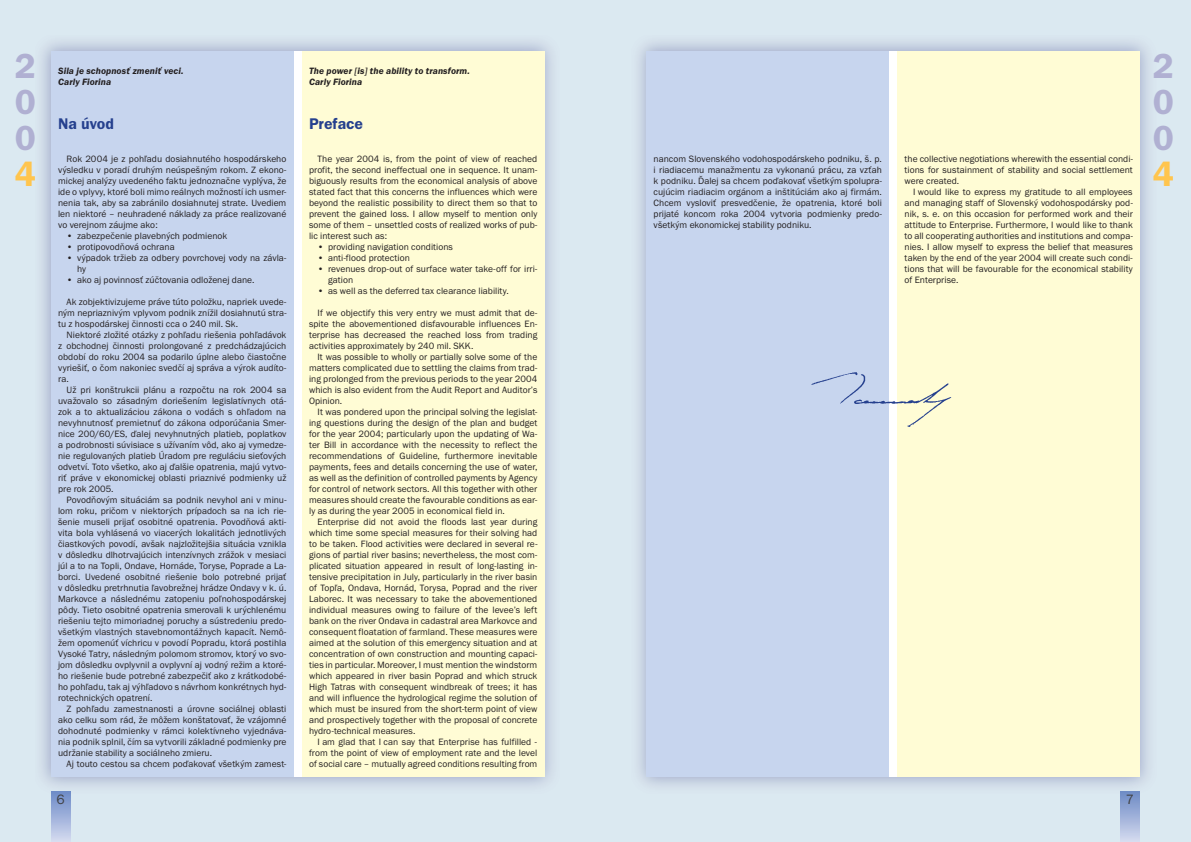
<style>
.page{position:relative;width:1191px;height:842px;background:#fff}
.page>*{position:absolute;margin:0;border:0;box-sizing:border-box;transform-origin:0 0}
.t1{font:600 36px/36px "Franklin Gothic Itc TCE";color:#b0b0d2;text-align:justify}
.t2{font:600 36px "Franklin Gothic Itc TCE";color:#ffc54e}
.t3{font:600 16px "Franklin Gothic Itc TCE";letter-spacing:-.005em;color:#25408e}
.t4{font:14px "Franklin Gothic Itc TCE";color:#404041}
.t5{font:9.5px/11px "Franklin Gothic Itc TCE";color:#231f20;text-align:justify}
.t6{font:italic 600 9.5px/11px "Franklin Gothic Itc TCE";letter-spacing:.01em;color:#231f20}
</style>
<div class="page">
<div style="left:0;top:0;width:595px;height:842px;background:#dbe9f1"></div>
<div style="left:51px;top:794px;width:20px;height:48px;background:linear-gradient(to bottom,#718ec9,#d3d9ef)"></div>
<img style="left:41px;top:41px;width:512px;height:746px">
<div style="left:302px;top:51px;width:242px;height:726px;background:#fffcd5"></div>
<div style="left:595px;top:0;width:596px;height:842px;background:#dbe9f1"></div>
<div style="left:646px;top:51px;width:243px;height:726px;background:#c7d5ee"></div>
<div style="left:897px;top:51px;width:243px;height:726px;background:#fffcd5"></div>
<div style="left:1120px;top:791px;width:20px;height:51px;background:linear-gradient(to bottom,#6c8ac4,#d5daef)"></div>
<div style="left:51px;top:51px;width:242px;height:726px;background:#c7d5ee"></div>
<img style="left:811px;top:364px;width:141px;height:77px">
<h1 class="t1" style="left:15px;top:51px;width:23px">2<br>0<br>0</h1>
<h1 class="t2" style="left:15px;top:160px;width:23px">4</h1>
<p class="t6" style="left:58px;top:66px;width:127px">Sila je schopnosť zmeniť veci.<br>Carly Fiorina</p>
<h2 class="t3" style="left:58px;top:117px;width:57px">Na úvod</h2>
<p class="t5" style="left:58px;top:154px;width:230px;text-indent:9px">Rok 2004 je z pohľadu dosiahnutého hospodárskeho výsledku v poradí druhým neúspešným rokom. Z ekono&shy;mickej analýzy uvedeného faktu jednoznačne vyplýva, že ide o vplyvy, ktoré boli mimo reálnych možností ich usmer&shy;nenia tak, aby sa zabránilo dosiahnutej strate. Uvediem len niektoré – neuhradené náklady za práce realizované vo verejnom záujme ako:</p>
<p class="t5" style="left:67px;top:231px;width:162px">• zabezpečenie plavebných podmienok</p>
<p class="t5" style="left:67px;top:242px;width:110px">• protipovodňová ochrana</p>
<p class="t5" style="left:77px;top:253px;width:211px;text-indent:-10px">• výpadok tržieb za odbery povrchovej vody na závla&shy;hy</p>
<p class="t5" style="left:67px;top:275px;width:189px">• ako aj povinnosť zúčtovania odloženej dane.</p>
<p class="t5" style="left:58px;top:297px;width:230px;text-indent:9px">Ak zobjektivizujeme práve túto položku, napriek uvede&shy;ným nepriaznivým vplyvom podnik znížil dosiahnutú stra&shy;tu z hospodárskej činnosti cca o 240 mil. Sk.</p>
<p class="t5" style="left:58px;top:330px;width:230px;text-indent:9px">Niektoré zložité otázky z pohľadu riešenia pohľadávok z obchodnej činnosti prolongované z predchádzajúcich období do roku 2004 sa podarilo úplne alebo čiastočne vyriešiť, o čom nakoniec svedčí aj správa a výrok audíto&shy;ra.</p>
<p class="t5" style="left:58px;top:385px;width:230px;text-indent:9px">Už pri konštrukcii plánu a rozpočtu na rok 2004 sa uvažovalo so zásadným doriešením legislatívnych otá&shy;zok a to aktualizáciou zákona o vodách s ohľadom na nevyhnutnosť premietnuť do zákona odporúčania Smer&shy;nice 200/60/ES, ďalej nevyhnutných platieb, poplatkov a podrobnosti súvisiace s užívaním vôd, ako aj vymedze&shy;nie regulovaných platieb Úradom pre reguláciu sieťových odvetví. Toto všetko, ako aj ďalšie opatrenia, majú vytvo&shy;riť práve v ekonomickej oblasti priaznivé podmienky už pre rok 2005.</p>
<p class="t5" style="left:58px;top:495px;width:230px;text-indent:9px">Povodňovým situáciám sa podnik nevyhol ani v minu&shy;lom roku, pričom v niektorých prípadoch sa na ich rie&shy;šenie museli prijať osobitné opatrenia. Povodňová akti&shy;vita bola vyhlásená vo viacerých lokalitách jednotlivých čiastkových povodí, avšak najzložitejšia situácia vznikla v dôsledku dlhotrvajúcich intenzívnych zrážok v mesiaci júl a to na Topli, Ondave, Hornáde, Toryse, Poprade a La&shy;borci. Uvedené osobitné riešenie bolo potrebné prijať v dôsledku pretrhnutia ľavobrežnej hrádze Ondavy v k. ú.<br>Markovce a následnému zatopeniu poľnohospodárskej pôdy. Tieto osobitné opatrenia smerovali k urýchlenému riešeniu tejto mimoriadnej poruchy a sústredeniu predo&shy;všetkým vlastných stavebnomontážnych kapacít. Nemô&shy;žem opomenúť víchricu v povodí Popradu, ktorá postihla Vysoké Tatry, následným polomom stromov, ktorý vo svo&shy;jom dôsledku ovplyvnil a ovplyvní aj vodný režim a ktoré&shy;ho riešenie bude potrebné zabezpečiť ako z krátkodobé&shy;ho pohľadu, tak aj výhľadovo s návrhom konkrétnych hyd&shy;rotechnických opatrení.</p>
<p class="t5" style="left:58px;top:704px;width:230px;text-indent:9px">Z pohľadu zamestnanosti a úrovne sociálnej oblasti ako celku som rád, že môžem konštatovať, že vzájomné dohodnuté podmienky v rámci kolektívneho vyjednáva&shy;nia podnik splnil, čím sa vytvorili základné podmienky pre udržanie stability a sociálneho zmieru.</p>
<p class="t5" style="left:67px;top:759px;width:221px">Aj touto cestou sa chcem poďakovať všetkým zamest-</p>
<h3 class="t4" style="left:57px;top:794px;width:10px">6</h3>
<p class="t6" style="left:309px;top:66px;width:162px">The power [is] the ability to transform.<br>Carly Fiorina</p>
<h2 class="t3" style="left:309px;top:117px;width:56px">Preface</h2>
<p class="t5" style="left:309px;top:154px;width:230px;text-indent:9px">The year 2004 is, from the point of view of reached profit, the second ineffectual one in sequence. It unam&shy;biguously results from the economical analysis of above stated fact that this concerns the influences which were beyond the realistic possibility to direct them so that to prevent the gained loss. I allow myself to mention only some of them – unsettled costs of realized works of pub&shy;lic interest such as:</p>
<p class="t5" style="left:317px;top:242px;width:137px">• providing navigation conditions</p>
<p class="t5" style="left:317px;top:253px;width:94px">• anti-flood protection</p>
<p class="t5" style="left:328px;top:264px;width:211px;text-indent:-10px">• revenues drop-out of surface water take-off for irri&shy;gation</p>
<p class="t5" style="left:317px;top:286px;width:193px">• as well as the deferred tax clearance liability.</p>
<p class="t5" style="left:309px;top:308px;width:230px;text-indent:9px">If we objectify this very entry we must admit that de&shy;spite the abovementioned disfavourable influences En&shy;terprise has decreased the reached loss from trading activities approximately by 240 mil. SKK.</p>
<p class="t5" style="left:309px;top:352px;width:230px;text-indent:9px">It was possible to wholly or partially solve some of the matters complicated due to settling the claims from trad&shy;ing prolonged from the previous periods to the year 2004 which is also evident from the Audit Report and Auditor’s Opinion.</p>
<p class="t5" style="left:309px;top:407px;width:230px;text-indent:9px">It was pondered upon the principal solving the legislat&shy;ing questions during the design of the plan and budget for the year 2004; particularly upon the updating of Wa&shy;ter Bill in accordance with the necessity to reflect the recommendations of Guideline, furthermore inevitable payments, fees and details concerning the use of water, as well as the definition of controlled payments by Agency for control of network sectors. All this together with other measures should create the favourable conditions as ear&shy;ly as during the year 2005 in economical field in.</p>
<p class="t5" style="left:309px;top:517px;width:230px;text-indent:9px">Enterprise did not avoid the floods last year during which time some special measures for their solving had to be taken. Flood activities were declared in several re&shy;gions of partial river basins; nevertheless, the most com&shy;plicated situation appeared in result of long-lasting in&shy;tensive precipitation in July, particularly in the river basin of Topľa, Ondava, Hornád, Torysa, Poprad and the river Laborec. It was necessary to take the abovementioned individual measures owing to failure of the levee’s left bank on the river Ondava in cadastral area Markovce and consequent floatation of farmland. These measures were aimed at the solution of this emergency situation and at concentration of own construction and mounting capaci&shy;ties in particular. Moreover, I must mention the windstorm which appeared in river basin Poprad and which struck High Tatras with consequent windbreak of trees; it has and will influence the hydrological regime the solution of which must be insured from the short-term point of view and prospectively together with the proposal of concrete hydro-technical measures.</p>
<p class="t5" style="left:309px;top:737px;width:230px;text-indent:9px">I am glad that I can say that Enterprise has fulfilled - from the point of view of employment rate and the level of social care – mutually agreed conditions resulting from</p>
<p class="t5" style="left:653px;top:154px;width:230px">nancom Slovenského vodohospodárskeho podniku, š. p. i riadiacemu manažmentu za vykonanú prácu, za vzťah k podniku. Ďalej sa chcem poďakovať všetkým spolupra&shy;cujúcim riadiacim orgánom a inštitúciám ako aj firmám.<br>Chcem vysloviť presvedčenie, že opatrenia, ktoré boli prijaté koncom roka 2004 vytvoria podmienky predo&shy;všetkým ekonomickej stability podniku.</p>
<p class="t5" style="left:904px;top:154px;width:230px">the collective negotiations wherewith the essential condi&shy;tions for sustainment of stability and social settlement were created.</p>
<p class="t5" style="left:904px;top:187px;width:230px;text-indent:9px">I would like to express my gratitude to all employees and managing staff of Slovenský vodohospodársky pod&shy;nik, s. e. on this occasion for performed work and their attitude to Enterprise. Furthermore, I would like to thank to all cooperating authorities and institutions and compa&shy;nies. I allow myself to express the belief that measures taken by the end of the year 2004 will create such condi&shy;tions that will be favourable for the economical stability of Enterprise.</p>
<h1 class="t1" style="left:1152px;top:51px;width:23px">2<br>0<br>0</h1>
<h1 class="t2" style="left:1152px;top:160px;width:23px">4</h1>
<h3 class="t4" style="left:1125px;top:794px;width:10px">7</h3>
</div>
